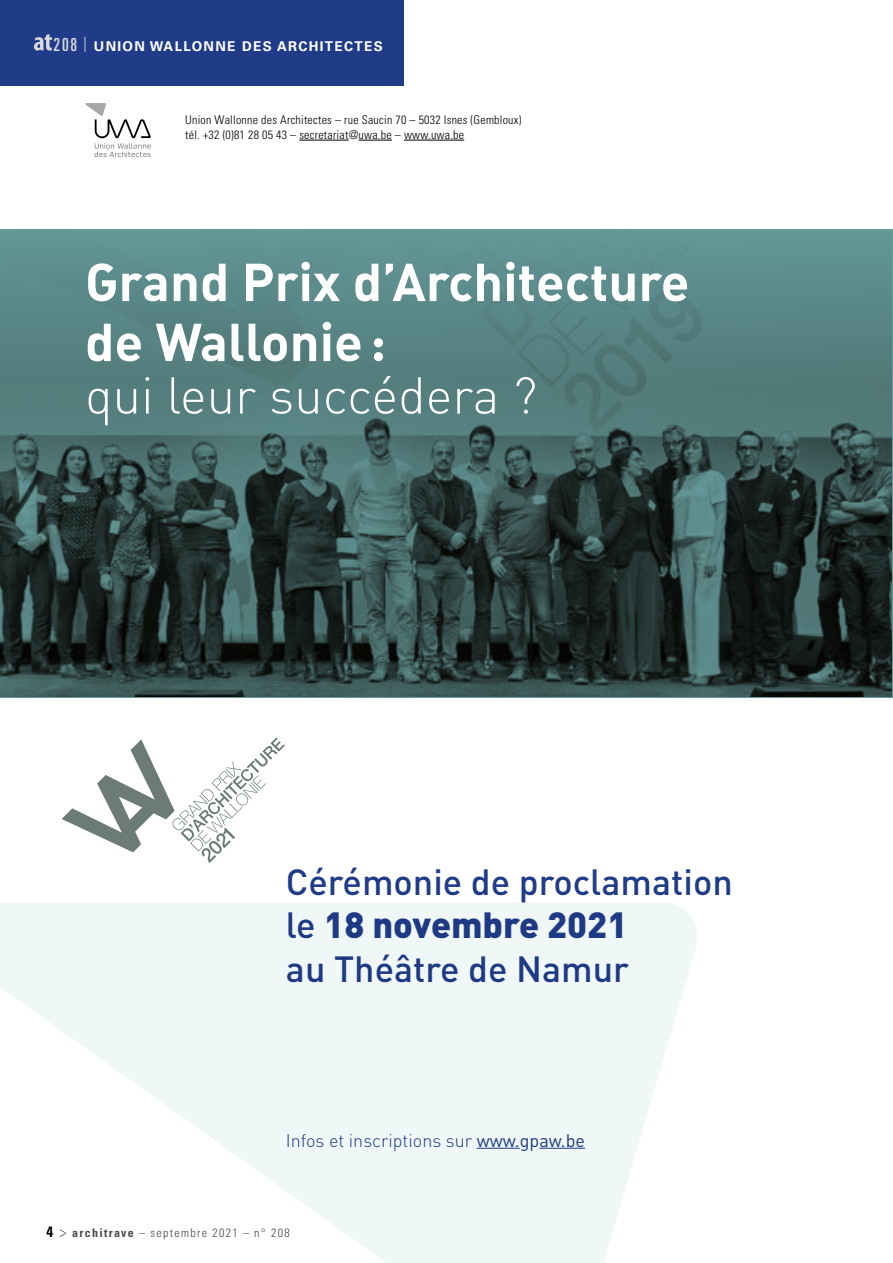
<style>
.page{position:relative;width:893px;height:1263px;background:#fff}
.page>*{position:absolute;margin:0;border:0;box-sizing:border-box;transform-origin:0 0}
.t1{font:52.5px/60px "DIN Bold Alternate";color:#fff}
.t2{font:51px "DIN Light Alternate";color:#fff}
.t3{font:500 36px/43.2px "DIN";color:#203c89}
.t4{font:300 18px "DIN";color:#203c89}
.t5{font:700 13.5px "Univers LT Std";letter-spacing:.1em;color:#fff}
.t6{font:300 condensed 12px/15px "Univers LT Std";letter-spacing:.02em;color:#000}
.t7{font:300 condensed 12px "Univers LT Std";letter-spacing:.11em;color:#4a4a49}
.s1{font-weight:400;font-stretch:ultra-condensed;font-size:18px;color:#dadada}
.s2{font-weight:900}
.s3{font-weight:400}
.s4{font-weight:700;font-size:15px;color:#000}
.s5{font-size:15px}
.s6{font-weight:700}
</style>
<div class="page">
<img style="left:0;top:229px;width:891px;height:468px">
<div style="left:0;top:0;width:404px;height:85px;background:#203c89"></div>
<svg style="left:34px;top:34px;width:18px;height:17px"></svg>
<svg style="left:85px;top:103px;width:66px;height:54px"></svg>
<hr style="left:299px;top:140px;width:50px;height:1px;background:#000">
<hr style="left:358px;top:140px;width:34px;height:1px;background:#000">
<hr style="left:404px;top:140px;width:60px;height:1px;background:#000">
<svg style="left:62px;top:737px;width:223px;height:126px"></svg>
<svg style="left:0;top:902px;width:698px;height:361px;fill:#f0f7f7"></svg>
<p class="t5" style="left:54px;top:38px;width:331px"><span class="s1">208</span> <sup>|</sup> UNION WALLONNE DES ARCHITECTES</p>
<p class="t6" style="left:185px;top:112px;width:338px">Union Wallonne des Architectes – rue Saucin 70 – 5032 Isnes (Gembloux) tél. +32 (0)81 28 05 43 – secretariat@uwa.be – www.uwa.be</p>
<h1 class="t1" style="left:85px;top:250px;width:606px">Grand Prix d’Architecture de Wallonie:</h1>
<h2 class="t2" style="left:85px;top:364px;width:454px">qui leur succédera ?</h2>
<h3 class="t3" style="left:286px;top:859px;width:448px">Cérémonie de proclamation le <span class="s2">18 novembre 2021<br></span>au Théâtre de Namur</h3>
<h3 class="t4" style="left:286px;top:1129px;width:301px">Infos et inscriptions sur <span class="s3">www.gpaw.be</span></h3>
<p class="t7" style="left:47px;top:1226px;width:245px"><span class="s4">4</span> <span class="s5">&gt;</span> <span class="s6">architrave</span> – septembre 2021 – n° 208</p>
</div>
